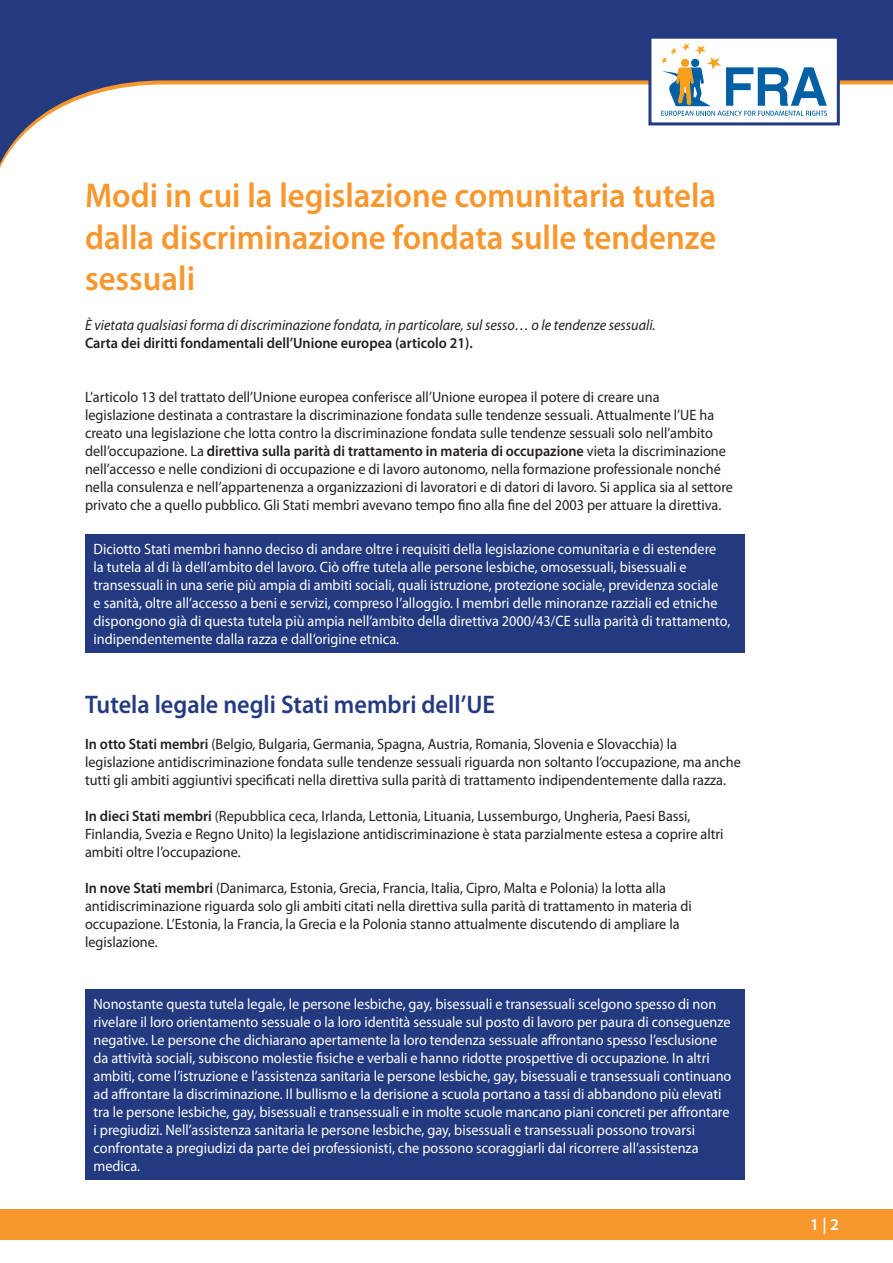
<style>
.page{position:relative;width:893px;height:1263px;background:#fff}
.page>*{position:absolute;margin:0;border:0;box-sizing:border-box;transform-origin:0 0}
.t1{font:600 34.5px/41.4px "Myriad Pro";color:#f7972d;text-align:justify;scale:.95 1}
.t2{font:600 25.5px "Myriad Pro";color:#233a80;scale:.95 1}
.t3{font:600 16.5px "Myriad Pro";color:#fff}
.t4{font:15px/18px "Myriad Pro";color:#231f20;scale:.95 1}
.t5{font:15px/18px "Myriad Pro";color:#fff;scale:.95 1}
.t6{font:italic 15px "Myriad Pro";color:#231f20;scale:.95 1}
.t7{font:600 15px "Myriad Pro";color:#231f20;scale:.95 1}
.s1{font-weight:600}
</style>
<div class="page">
<svg style="left:0;top:0;width:893px;height:168px;fill:#233a80"></svg>
<div style="left:648px;top:36px;width:192px;height:89px;background:#fff;border:3px solid #233a80"></div>
<svg style="left:661px;top:43px;width:166px;height:73px"></svg>
<div style="left:85px;top:534px;width:659px;height:118px;background:#233a80"></div>
<div style="left:85px;top:989px;width:659px;height:190px;background:#233a80"></div>
<div style="left:0;top:1209px;width:893px;height:30px;background:#f7972d"></div>
<h1 class="t1" style="left:85px;top:174px;width:666px">Modi in cui la legislazione comunitaria tutela dalla discriminazione fondata sulle tendenze sessuali</h1>
<p class="t6" style="left:85px;top:316px;width:602px">È vietata qualsiasi forma di discriminazione fondata, in particolare, sul sesso… o le tendenze sessuali.</p>
<p class="t7" style="left:85px;top:334px;width:410px">Carta dei diritti fondamentali dell’Unione europea (articolo 21).</p>
<p class="t4" style="left:85px;top:388px;width:684px">L’articolo 13 del trattato dell’Unione europea conferisce all’Unione europea il potere di creare una legislazione destinata a contrastare la discriminazione fondata sulle tendenze sessuali. Attualmente l’UE ha creato una legislazione che lotta contro la discriminazione fondata sulle tendenze sessuali solo nell’ambito dell’occupazione. La <span class="s1">direttiva sulla parità di trattamento in materia di occupazione</span> vieta la discriminazione nell’accesso e nelle condizioni di occupazione e di lavoro autonomo, nella formazione professionale nonché nella consulenza e nell’appartenenza a organizzazioni di lavoratori e di datori di lavoro. Si applica sia al settore privato che a quello pubblico. Gli Stati membri avevano tempo fino alla fine del 2003 per attuare la direttiva.</p>
<p class="t5" style="left:94px;top:540px;width:672px">Diciotto Stati membri hanno deciso di andare oltre i requisiti della legislazione comunitaria e di estendere la tutela al di là dell’ambito del lavoro. Ciò offre tutela alle persone lesbiche, omosessuali, bisessuali e transessuali in una serie più ampia di ambiti sociali, quali istruzione, protezione sociale, previdenza sociale<br>e sanità, oltre all’accesso a beni e servizi, compreso l’alloggio. I membri delle minoranze razziali ed etniche dispongono già di questa tutela più ampia nell‘ambito della direttiva 2000/43/CE sulla parità di trattamento, indipendentemente dalla razza e dall‘origine etnica.</p>
<h2 class="t2" style="left:85px;top:688px;width:433px">Tutela legale negli Stati membri dell’UE</h2>
<p class="t4" style="left:85px;top:735px;width:692px"><span class="s1">In otto Stati membri</span> (Belgio, Bulgaria, Germania, Spagna, Austria, Romania, Slovenia e Slovacchia) la legislazione antidiscriminazione fondata sulle tendenze sessuali riguarda non soltanto l’occupazione, ma anche tutti gli ambiti aggiuntivi specificati nella direttiva sulla parità di trattamento indipendentemente dalla razza.</p>
<p class="t4" style="left:85px;top:807px;width:674px"><span class="s1">In dieci Stati membri</span> (Repubblica ceca, Irlanda, Lettonia, Lituania, Lussemburgo, Ungheria, Paesi Bassi,<br>Finlandia, Svezia e Regno Unito) la legislazione antidiscriminazione è stata parzialmente estesa a coprire altri ambiti oltre l’occupazione.</p>
<p class="t4" style="left:85px;top:879px;width:640px"><span class="s1">In nove Stati membri</span> (Danimarca, Estonia, Grecia, Francia, Italia, Cipro, Malta e Polonia) la lotta alla antidiscriminazione riguarda solo gli ambiti citati nella direttiva sulla parità di trattamento in materia di occupazione. L’Estonia, la Francia, la Grecia e la Polonia stanno attualmente discutendo di ampliare la legislazione.</p>
<p class="t5" style="left:94px;top:994px;width:673px">Nonostante questa tutela legale, le persone lesbiche, gay, bisessuali e transessuali scelgono spesso di non rivelare il loro orientamento sessuale o la loro identità sessuale sul posto di lavoro per paura di conseguenze negative. Le persone che dichiarano apertamente la loro tendenza sessuale affrontano spesso l’esclusione da attività sociali, subiscono molestie fisiche e verbali e hanno ridotte prospettive di occupazione. In altri ambiti, come l’istruzione e l’assistenza sanitaria le persone lesbiche, gay, bisessuali e transessuali continuano ad affrontare la discriminazione. Il bullismo e la derisione a scuola portano a tassi di abbandono più elevati tra le persone lesbiche, gay, bisessuali e transessuali e in molte scuole mancano piani concreti per affrontare i pregiudizi. Nell’assistenza sanitaria le persone lesbiche, gay, bisessuali e transessuali possono trovarsi confrontate a pregiudizi da parte dei professionisti, che possono scoraggiarli dal ricorrere all’assistenza medica.</p>
<p class="t3" style="left:810px;top:1214px;width:30px">1 | 2</p>
</div>
